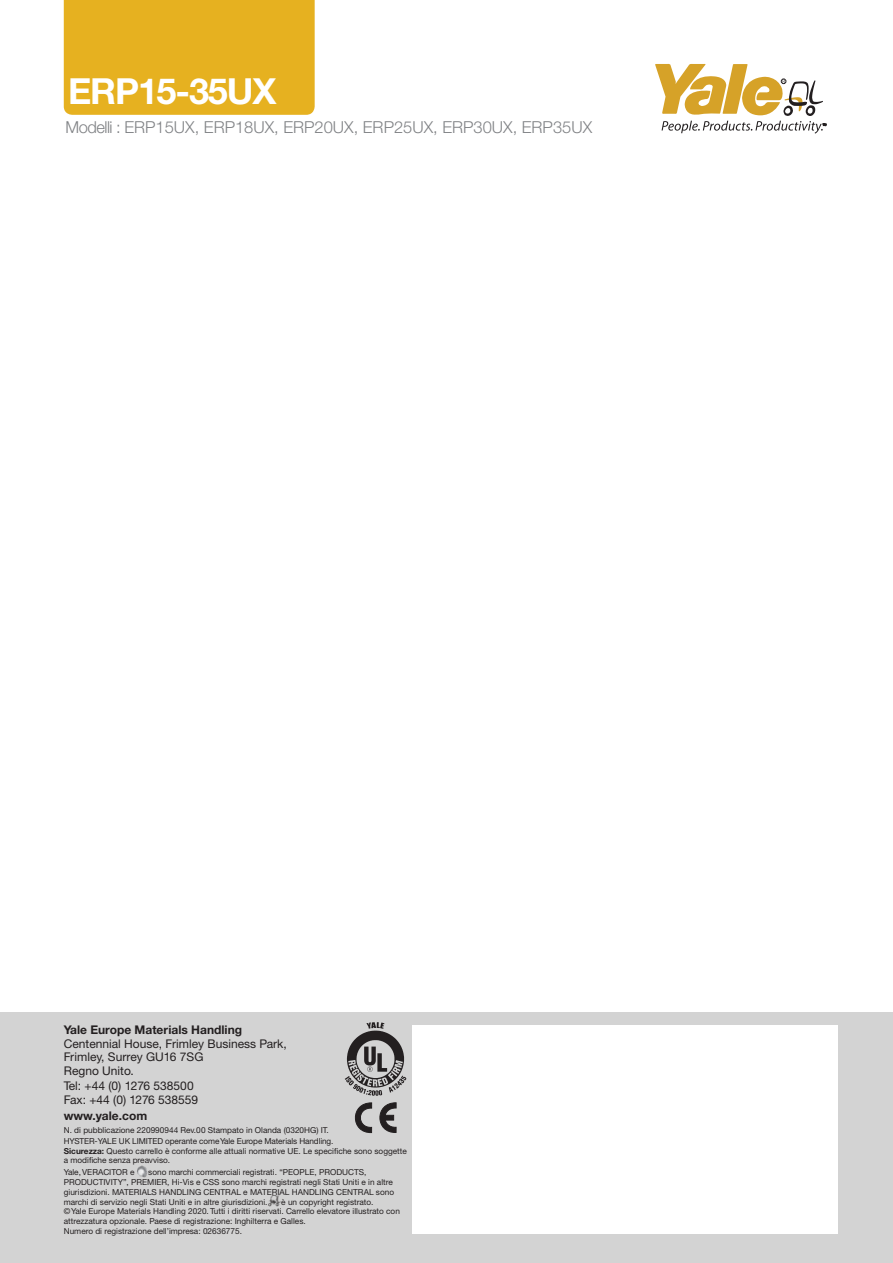
<style>
.page{position:relative;width:893px;height:1263px;background:#fff}
.page>*{position:absolute;margin:0;border:0;box-sizing:border-box;transform-origin:0 0}
.t1{font:700 36px "Helvetica Neue CE";letter-spacing:-.03em;color:#fff}
.t2{font:300 16.5px "Helvetica Neue CE";color:#808285}
.t3{font:12px/13.5px "Helvetica Neue CE";color:#231f20}
.t4{font:700 12px "Helvetica Neue CE";color:#231f20}
.t5{font:8.25px/9.8px "Helvetica Neue CE";color:#231f20}
.s1{font-weight:700}
</style>
<div class="page">
<svg style="left:655px;top:64px;width:171px;height:70px"></svg>
<div style="left:64px;top:0;width:251px;height:115px;background:#e6b120"></div>
<div style="left:0;top:1012px;width:893px;height:251px;background:#d3d3d3"></div>
<div style="left:412px;top:1025px;width:426px;height:208px;background:#fff"></div>
<svg style="left:354px;top:1102px;width:42px;height:31px"></svg>
<img style="left:345px;top:1022px;width:62px;height:74px">
<svg style="left:137px;top:1166px;width:11px;height:11px"></svg>
<svg style="left:269px;top:1195px;width:12px;height:11px"></svg>
<p class="t1" style="left:68px;top:69px;width:210px">ERP15-35UX</p>
<p class="t2" style="left:65px;top:118px;width:528px">Modelli : ERP15UX, ERP18UX, ERP20UX, ERP25UX, ERP30UX, ERP35UX</p>
<p class="t3" style="left:64px;top:1023px;width:224px"><span class="s1">Yale Europe Materials Handling<br></span>Centennial House, Frimley Business Park,<br>Frimley, Surrey GU16 7SG<br>Regno Unito.</p>
<p class="t3" style="left:64px;top:1079px;width:136px">Tel: +44 (0) 1276 538500<br>Fax: +44 (0) 1276 538559</p>
<p class="t4" style="left:64px;top:1108px;width:85px">www.yale.com</p>
<p class="t5" style="left:64px;top:1125px;width:345px">N. di pubblicazione 220990944 Rev.00 Stampato in Olanda (0320HG) IT.<br>HYSTER-YALE UK LIMITED operante come Yale Europe Materials Handling.<br><span class="s1">Sicurezza:</span> Questo carrello è conforme alle attuali normative UE. Le specifiche sono soggette a modifiche senza preavviso.</p>
<p class="t5" style="left:64px;top:1167px;width:72px">Yale, VERACITOR e</p>
<p class="t5" style="left:64px;top:1167px;width:332px;text-indent:84px">sono marchi commerciali registrati. “PEOPLE, PRODUCTS, PRODUCTIVITY”, PREMIER, Hi-Vis e CSS sono marchi registrati negli Stati Uniti e in altre giurisdizioni. MATERIALS HANDLING CENTRAL e MATERIAL HANDLING CENTRAL sono marchi di servizio negli Stati Uniti e in altre giurisdizioni.</p>
<p class="t5" style="left:64px;top:1197px;width:338px;text-indent:217px">è un copyright registrato.<br>© Yale Europe Materials Handling 2020. Tutti i diritti riservati. Carrello elevatore illustrato con attrezzatura opzionale. Paese di registrazione: Inghilterra e Galles.<br>Numero di registrazione dell’impresa: 02636775.</p>
</div>
